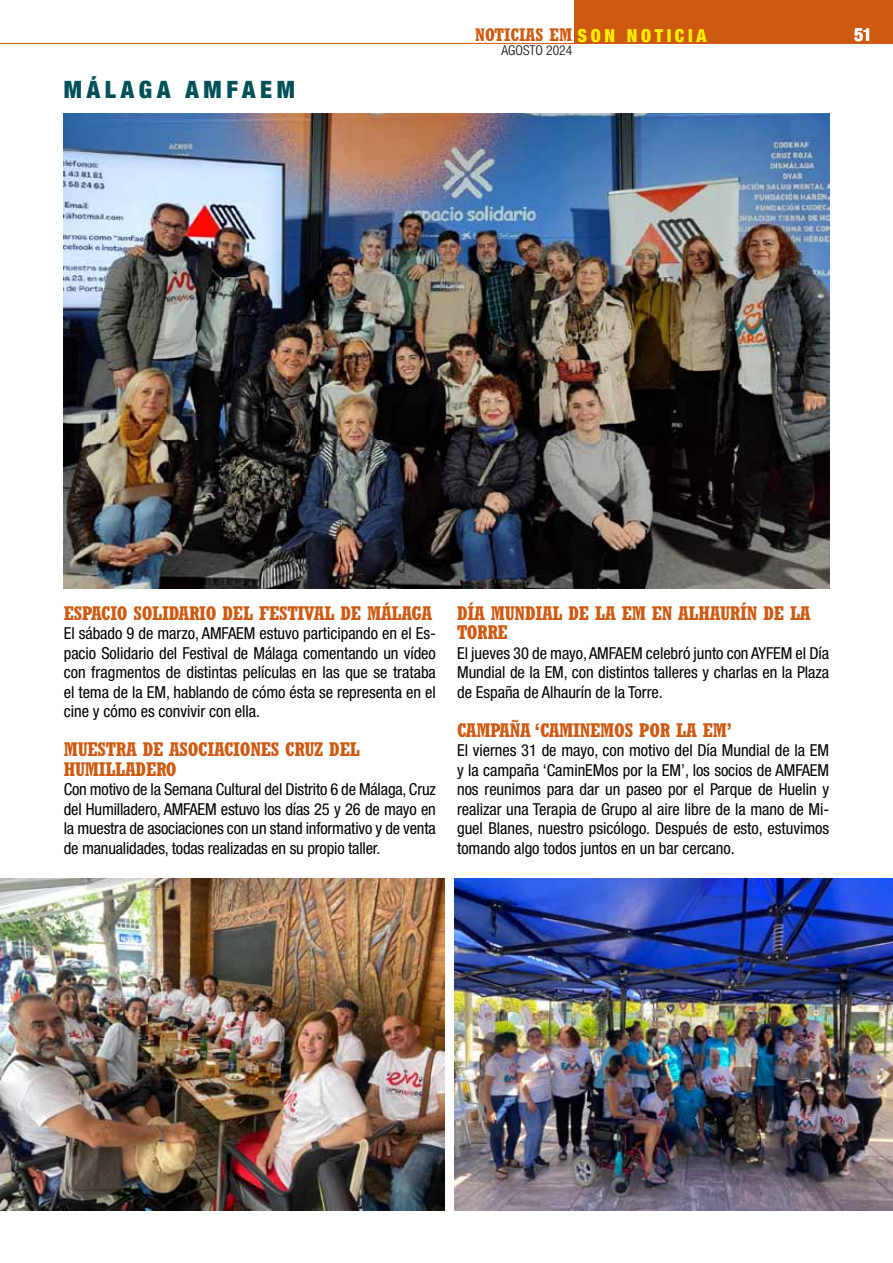
<style>
.page{position:relative;width:893px;height:1263px;background:#fff}
.page>*{position:absolute;margin:0;border:0;box-sizing:border-box;transform-origin:0 0}
.t1{font:900 condensed 24px "Helvetica Neue";letter-spacing:.2em;color:#005057}
.t2{font:700 condensed 19.5px/19.5px "Rockwell";letter-spacing:-.015em;color:#ce5a11}
.t3{font:700 condensed 18px "Rockwell";color:#ce5a11}
.t4{font:700 condensed 18px "Helvetica Neue";color:#fff}
.t5{font:condensed 16.5px/19.5px "Helvetica Neue";letter-spacing:-.005em;color:#000;text-align:justify}
.t6{font:300 condensed 13.5px "Helvetica Neue";color:#000}
.s1{font-family:"Helvetica Neue";font-weight:900;color:#ffed00}
</style>
<div class="page">
<div style="left:574px;top:0;width:319px;height:43px;background:#ce5a11"></div>
<hr style="left:0;top:43px;width:893px;height:1px;background:#ce5a11">
<img style="left:64px;top:114px;width:765px;height:475px">
<img style="left:454px;top:879px;width:439px;height:331px">
<img style="left:0;top:879px;width:444px;height:331px">
<h1 class="t1" style="left:64px;top:75px;width:233px">MÁLAGA AMFAEM</h1>
<p class="t3" style="left:475px;top:25px;width:233px">NOTICIAS EM <span class="s1">SON NOTICIA</span></p>
<p class="t4" style="left:854px;top:23px;width:19px">51</p>
<p class="t6" style="left:501px;top:43px;width:72px">AGOSTO 2024</p>
<p class="t2" style="left:64px;top:603px;width:370px">ESPACIO SOLIDARIO DEL FESTIVAL DE MÁLAGA</p>
<p class="t5" style="left:64px;top:623px;width:374px">El sábado 9 de marzo, AMFAEM estuvo participando en el Es&shy;pacio Solidario del Festival de Málaga comentando un vídeo con fragmentos de distintas películas en las que se trataba el tema de la EM, hablando de cómo ésta se representa en el cine y cómo es convivir con ella.</p>
<p class="t2" style="left:64px;top:739px;width:297px">MUESTRA DE ASOCIACIONES CRUZ DEL<br>HUMILLADERO</p>
<p class="t5" style="left:64px;top:779px;width:374px">Con motivo de la Semana Cultural del Distrito 6 de Málaga, Cruz del Humilladero, AMFAEM estuvo los días 25 y 26 de mayo en la muestra de asociaciones con un stand informativo y de venta de manualidades, todas realizadas en su propio taller.</p>
<p class="t2" style="left:457px;top:603px;width:355px">DÍA MUNDIAL DE LA EM EN ALHAURÍN DE LA<br>TORRE</p>
<p class="t5" style="left:457px;top:643px;width:374px">El jueves 30 de mayo, AMFAEM celebró junto con AYFEM el Día Mundial de la EM, con distintos talleres y charlas en la Plaza de España de Alhaurín de la Torre.</p>
<p class="t2" style="left:457px;top:720px;width:277px">CAMPAÑA ‘CAMINEMOS POR LA EM’</p>
<p class="t5" style="left:457px;top:740px;width:374px">El viernes 31 de mayo, con motivo del Día Mundial de la EM y la campaña ‘CaminEMos por la EM’, los socios de AMFAEM nos reunimos para dar un paseo por el Parque de Huelin y realizar una Terapia de Grupo al aire libre de la mano de Mi&shy;guel Blanes, nuestro psicólogo. Después de esto, estuvimos tomando algo todos juntos en un bar cercano.</p>
</div>
